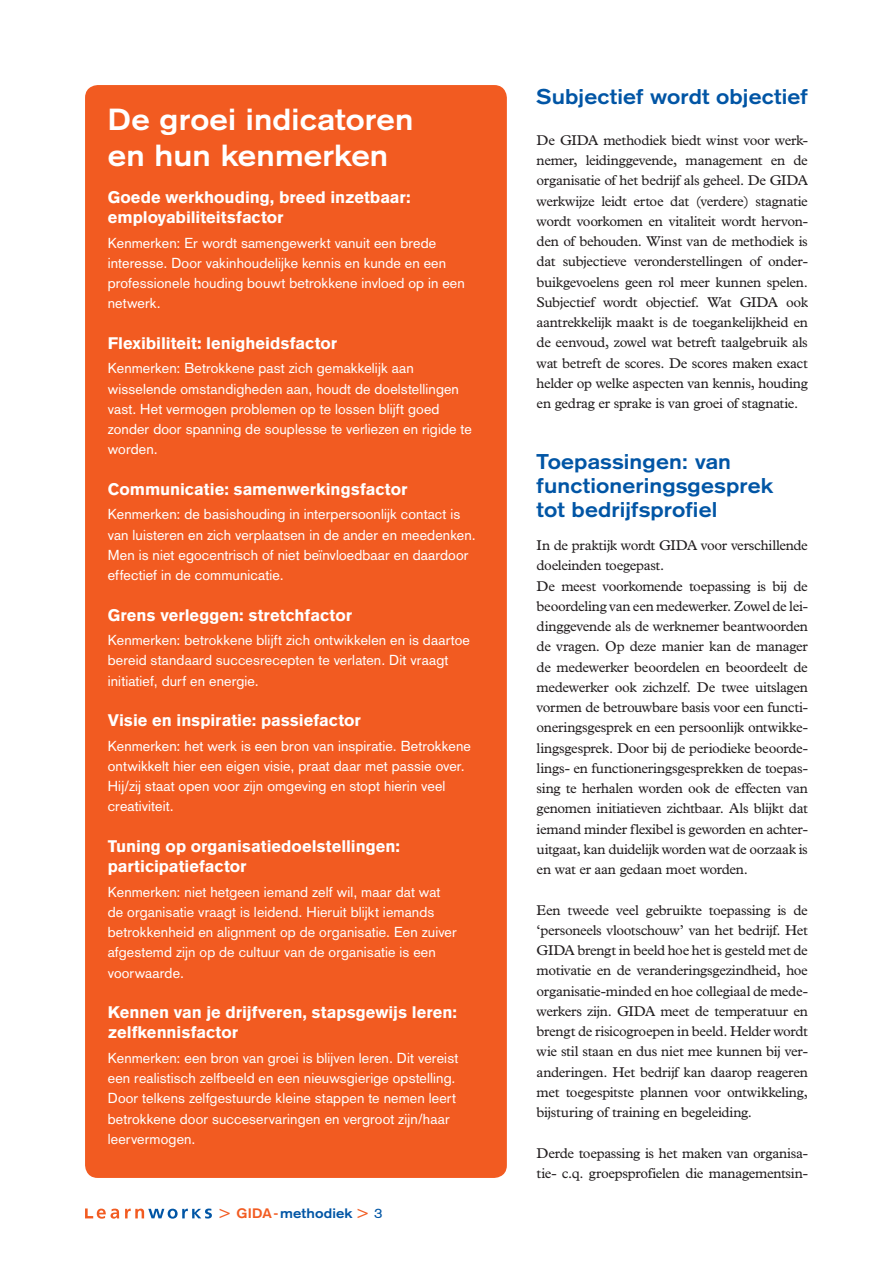
<style>
.page{position:relative;width:893px;height:1263px;background:#fff}
.page>*{position:absolute;margin:0;border:0;box-sizing:border-box;transform-origin:0 0}
.t1{font:700 30px/36px "Akzidenz Grotesk";letter-spacing:.005em;color:#fff;scale:1.1 1}
.t2{font:700 21px/24px "Akzidenz Grotesk";letter-spacing:.005em;color:#0155a5;scale:1.1 1}
.t3{font:900 16.5px/20.2px "Akzidenz Grotesk";letter-spacing:-.005em;color:#fff}
.t4{font:14.25px/20.2px "Plantin";letter-spacing:-.02em;color:#231f20;text-align:justify}
.t5{font:14.25px/20.2px "Akzidenz Grotesk";letter-spacing:.01em;color:#fff}
.t6{font:700 13.5px "Akzidenz Grotesk";letter-spacing:.01em;color:#0155a5;scale:1.1 1}
.s1{font-weight:400;font-size:18px;color:#f25b21}
.s2{color:#f25b21}
</style>
<div class="page">
<div style="left:85px;top:85px;width:422px;height:1093px;background:#f25b21;border-radius:13px"></div>
<svg style="left:85px;top:1208px;width:34px;height:11px"></svg>
<svg style="left:125px;top:1208px;width:87px;height:11px"></svg>
<h1 class="t1" style="left:108px;top:101px;width:279px">De groei indicatoren en hun kenmerken</h1>
<p class="t3" style="left:108px;top:187px;width:304px">Goede werkhouding, breed inzetbaar: employabiliteitsfactor</p>
<p class="t5" style="left:108px;top:232px;width:359px">Kenmerken: Er wordt samengewerkt vanuit een brede interesse. Door vakinhoudelijke kennis en kunde en een professionele houding bouwt betrokkene invloed op in een netwerk.</p>
<p class="t3" style="left:108px;top:333px;width:231px">Flexibiliteit: lenigheidsfactor</p>
<p class="t5" style="left:108px;top:358px;width:365px">Kenmerken: Betrokkene past zich gemakkelijk aan wisselende omstandigheden aan, houdt de doelstellingen vast. Het vermogen problemen op te lossen blijft goed zonder door spanning de souplesse te verliezen en rigide te worden.</p>
<p class="t3" style="left:108px;top:479px;width:301px">Communicatie: samenwerkingsfactor</p>
<p class="t5" style="left:108px;top:504px;width:369px">Kenmerken: de basishouding in interpersoonlijk contact is van luisteren en zich verplaatsen in de ander en meedenken.<br>Men is niet egocentrisch of niet beïnvloedbaar en daardoor effectief in de communicatie.</p>
<p class="t3" style="left:108px;top:604px;width:246px">Grens verleggen: stretchfactor</p>
<p class="t5" style="left:108px;top:630px;width:364px">Kenmerken: betrokkene blijft zich ontwikkelen en is daartoe bereid standaard succesrecepten te verlaten. Dit vraagt initiatief, durf en energie.</p>
<p class="t3" style="left:108px;top:710px;width:255px">Visie en inspiratie: passiefactor</p>
<p class="t5" style="left:108px;top:735px;width:365px">Kenmerken: het werk is een bron van inspiratie. Betrokkene ontwikkelt hier een eigen visie, praat daar met passie over.<br>Hij/zij staat open voor zijn omgeving en stopt hierin veel creativiteit.</p>
<p class="t3" style="left:108px;top:836px;width:294px">Tuning op organisatiedoelstellingen: participatiefactor</p>
<p class="t5" style="left:108px;top:881px;width:351px">Kenmerken: niet hetgeen iemand zelf wil, maar dat wat de organisatie vraagt is leidend. Hieruit blijkt iemands betrokkenheid en alignment op de organisatie. Een zuiver afgestemd zijn op de cultuur van de organisatie is een voorwaarde.</p>
<p class="t3" style="left:108px;top:1002px;width:351px">Kennen van je drijfveren, stapsgewijs leren: zelfkennisfactor</p>
<p class="t5" style="left:108px;top:1048px;width:352px">Kenmerken: een bron van groei is blijven leren. Dit vereist een realistisch zelfbeeld en een nieuwsgierige opstelling.<br>Door telkens zelfgestuurde kleine stappen te nemen leert betrokkene door succeservaringen en vergroot zijn/haar leervermogen.</p>
<p class="t6" style="left:219px;top:1205px;width:137px"><span class="s1">&gt;</span> <span class="s2">GIDA-</span>methodiek <span class="s1">&gt;</span></p>
<h2 class="t2" style="left:537px;top:85px;width:248px">Subjectief wordt objectief</h2>
<p class="t4" style="left:537px;top:130px;width:273px">De GIDA methodiek biedt winst voor werk&shy;nemer, leidinggevende, management en de organisatie of het bedrijf als geheel. De GIDA werkwijze leidt ertoe dat (verdere) stagnatie wordt voorkomen en vitaliteit wordt hervon&shy;den of behouden. Winst van de methodiek is dat subjectieve veronderstellingen of onder&shy;buikgevoelens geen rol meer kunnen spelen.<br>Subjectief wordt objectief. Wat GIDA ook aantrekkelijk maakt is de toegankelijkheid en de eenvoud, zowel wat betreft taalgebruik als wat betreft de scores. De scores maken exact helder op welke aspecten van kennis, houding en gedrag er sprake is van groei of stagnatie.</p>
<h2 class="t2" style="left:537px;top:449px;width:217px">Toepassingen: van functioneringsgesprek tot bedrijfsprofiel</h2>
<p class="t4" style="left:537px;top:535px;width:273px;text-align:left">In de praktijk wordt GIDA voor verschillende doeleinden toegepast.<br>De meest voorkomende toepassing is bij de beoordeling van een medewerker. Zowel de lei&shy;dinggevende als de werknemer beantwoorden de vragen. Op deze manier kan de manager de medewerker beoordelen en beoordeelt de medewerker ook zichzelf. De twee uitslagen vormen de betrouwbare basis voor een functi&shy;oneringsgesprek en een persoonlijk ontwikke&shy;lingsgesprek. Door bij de periodieke beoorde&shy;lings- en functioneringsgesprekken de toepas&shy;sing te herhalen worden ook de effecten van genomen initiatieven zichtbaar. Als blijkt dat iemand minder flexibel is geworden en achter&shy;uitgaat, kan duidelijk worden wat de oorzaak is en wat er aan gedaan moet worden.</p>
<p class="t4" style="left:537px;top:899px;width:273px">Een tweede veel gebruikte toepassing is de ‘personeels vlootschouw’ van het bedrijf. Het GIDA brengt in beeld hoe het is gesteld met de motivatie en de veranderingsgezindheid, hoe organisatie-minded en hoe collegiaal de mede&shy;werkers zijn. GIDA meet de temperatuur en brengt de risicogroepen in beeld. Helder wordt wie stil staan en dus niet mee kunnen bij ver&shy;anderingen. Het bedrijf kan daarop reageren met toegespitste plannen voor ontwikkeling, bijsturing of training en begeleiding.</p>
<p class="t4" style="left:537px;top:1142px;width:273px">Derde toepassing is het maken van organisa&shy;tie- c.q. groepsprofielen die managementsin-</p>
</div>
